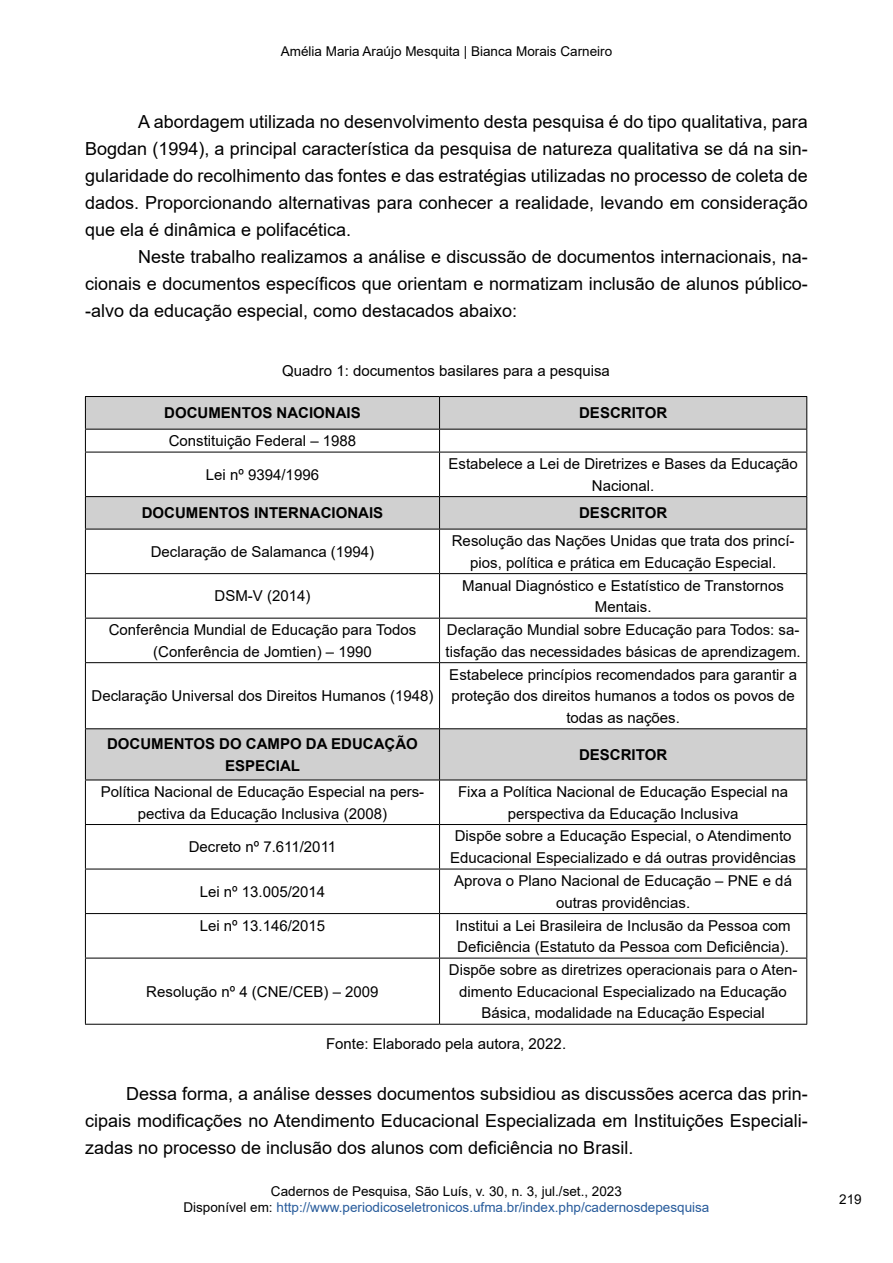
<style>
.page{position:relative;width:893px;height:1263px;background:#fff}
.page>*{position:absolute;margin:0;border:0;box-sizing:border-box;transform-origin:0 0}
.t1{font:18px/27px "Arial";color:#000;text-align:justify}
.t2{font:15px/21.6px "Arial";color:#000;text-align:center}
.t3{font:700 15px/21.6px "Arial";color:#000;text-align:center}
.t4{font:13.5px/16.2px "Arial";color:#275b9b;text-align:center}
.t5{font:13.5px "Arial";color:#000}
.s1{color:#000}
</style>
<div class="page">
<svg style="left:86px;top:397px;width:720px;height:383px"></svg>
<hr style="left:85px;top:396px;width:355px;height:1px;background:#000">
<hr style="left:85px;top:397px;width:1px;height:32px;background:#000">
<hr style="left:440px;top:396px;width:367px;height:1px;background:#000">
<hr style="left:439px;top:397px;width:1px;height:32px;background:#000">
<hr style="left:806px;top:397px;width:1px;height:32px;background:#000">
<hr style="left:85px;top:429px;width:355px;height:1px;background:#000">
<svg style="left:85px;top:429px;width:1px;height:23px"></svg>
<hr style="left:440px;top:429px;width:367px;height:1px;background:#000">
<svg style="left:439px;top:429px;width:1px;height:23px"></svg>
<svg style="left:806px;top:429px;width:1px;height:23px"></svg>
<hr style="left:85px;top:452px;width:355px;height:1px;background:#000">
<hr style="left:85px;top:452px;width:1px;height:44px;background:#000">
<hr style="left:440px;top:452px;width:367px;height:1px;background:#000">
<hr style="left:439px;top:452px;width:1px;height:44px;background:#000">
<hr style="left:806px;top:452px;width:1px;height:44px;background:#000">
<hr style="left:85px;top:496px;width:355px;height:1px;background:#000">
<hr style="left:85px;top:497px;width:1px;height:32px;background:#000">
<hr style="left:440px;top:496px;width:367px;height:1px;background:#000">
<hr style="left:439px;top:497px;width:1px;height:32px;background:#000">
<hr style="left:806px;top:497px;width:1px;height:32px;background:#000">
<hr style="left:85px;top:529px;width:355px;height:1px;background:#000">
<hr style="left:85px;top:529px;width:1px;height:44px;background:#000">
<hr style="left:440px;top:529px;width:367px;height:1px;background:#000">
<hr style="left:439px;top:529px;width:1px;height:44px;background:#000">
<hr style="left:806px;top:529px;width:1px;height:44px;background:#000">
<hr style="left:85px;top:573px;width:355px;height:1px;background:#000">
<hr style="left:85px;top:574px;width:1px;height:44px;background:#000">
<hr style="left:440px;top:573px;width:367px;height:1px;background:#000">
<hr style="left:439px;top:574px;width:1px;height:44px;background:#000">
<hr style="left:806px;top:574px;width:1px;height:44px;background:#000">
<hr style="left:85px;top:618px;width:355px;height:1px;background:#000">
<hr style="left:85px;top:618px;width:1px;height:44px;background:#000">
<hr style="left:440px;top:618px;width:367px;height:1px;background:#000">
<hr style="left:439px;top:618px;width:1px;height:44px;background:#000">
<hr style="left:806px;top:618px;width:1px;height:44px;background:#000">
<hr style="left:85px;top:662px;width:355px;height:1px;background:#000">
<hr style="left:85px;top:663px;width:1px;height:65px;background:#000">
<hr style="left:440px;top:662px;width:367px;height:1px;background:#000">
<hr style="left:439px;top:663px;width:1px;height:65px;background:#000">
<hr style="left:806px;top:663px;width:1px;height:65px;background:#000">
<hr style="left:85px;top:728px;width:355px;height:1px;background:#000">
<hr style="left:85px;top:729px;width:1px;height:51px;background:#000">
<hr style="left:440px;top:728px;width:367px;height:1px;background:#000">
<hr style="left:439px;top:729px;width:1px;height:51px;background:#000">
<hr style="left:806px;top:729px;width:1px;height:51px;background:#000">
<hr style="left:85px;top:780px;width:355px;height:1px;background:#000">
<hr style="left:85px;top:780px;width:1px;height:44px;background:#000">
<hr style="left:440px;top:780px;width:367px;height:1px;background:#000">
<hr style="left:439px;top:780px;width:1px;height:44px;background:#000">
<hr style="left:806px;top:780px;width:1px;height:44px;background:#000">
<hr style="left:85px;top:824px;width:355px;height:1px;background:#000">
<hr style="left:85px;top:825px;width:1px;height:44px;background:#000">
<hr style="left:440px;top:824px;width:367px;height:1px;background:#000">
<hr style="left:439px;top:825px;width:1px;height:44px;background:#000">
<hr style="left:806px;top:825px;width:1px;height:44px;background:#000">
<hr style="left:85px;top:869px;width:355px;height:1px;background:#000">
<hr style="left:85px;top:869px;width:1px;height:44px;background:#000">
<hr style="left:440px;top:869px;width:367px;height:1px;background:#000">
<hr style="left:439px;top:869px;width:1px;height:44px;background:#000">
<hr style="left:806px;top:869px;width:1px;height:44px;background:#000">
<hr style="left:85px;top:913px;width:355px;height:1px;background:#000">
<hr style="left:85px;top:914px;width:1px;height:44px;background:#000">
<hr style="left:440px;top:913px;width:367px;height:1px;background:#000">
<hr style="left:439px;top:914px;width:1px;height:44px;background:#000">
<hr style="left:806px;top:914px;width:1px;height:44px;background:#000">
<hr style="left:85px;top:958px;width:355px;height:1px;background:#000">
<hr style="left:85px;top:958px;width:1px;height:66px;background:#000">
<hr style="left:440px;top:958px;width:367px;height:1px;background:#000">
<hr style="left:439px;top:958px;width:1px;height:66px;background:#000">
<hr style="left:806px;top:958px;width:1px;height:66px;background:#000">
<hr style="left:85px;top:1024px;width:355px;height:1px;background:#000">
<hr style="left:440px;top:1024px;width:367px;height:1px;background:#000">
<p class="t5" style="left:281px;top:42px;width:333px">Amélia Maria Araújo Mesquita | Bianca Morais Carneiro</p>
<p class="t1" style="left:85px;top:108px;width:724px;text-indent:53px">A abordagem utilizada no desenvolvimento desta pesquisa é do tipo qualitativa, para Bogdan (1994), a principal característica da pesquisa de natureza qualitativa se dá na sin&shy;gularidade do recolhimento das fontes e das estratégias utilizadas no processo de coleta de dados. Proporcionando alternativas para conhecer a realidade, levando em consideração que ela é dinâmica e polifacética.</p>
<p class="t1" style="left:85px;top:243px;width:724px;text-indent:53px">Neste trabalho realizamos a análise e discussão de documentos internacionais, na&shy;cionais e documentos específicos que orientam e normatizam inclusão de alunos público--alvo da educação especial, como destacados abaixo:</p>
<p class="t2" style="left:282px;top:360px;width:329px">Quadro 1: documentos basilares para a pesquisa</p>
<p class="t3" style="left:164px;top:402px;width:198px">DOCUMENTOS NACIONAIS</p>
<p class="t3" style="left:579px;top:402px;width:90px">DESCRITOR</p>
<p class="t2" style="left:169px;top:430px;width:189px">Constituição Federal – 1988</p>
<p class="t2" style="left:206px;top:464px;width:115px">Lei nº 9394/1996</p>
<p class="t2" style="left:448px;top:453px;width:351px">Estabelece a Lei de Diretrizes e Bases da Educação<br>Nacional.</p>
<p class="t3" style="left:142px;top:502px;width:243px">DOCUMENTOS INTERNACIONAIS</p>
<p class="t3" style="left:579px;top:502px;width:90px">DESCRITOR</p>
<p class="t2" style="left:151px;top:541px;width:225px">Declaração de Salamanca (1994)</p>
<p class="t2" style="left:452px;top:530px;width:344px">Resolução das Nações Unidas que trata dos princí&shy;pios, política e prática em Educação Especial.</p>
<p class="t2" style="left:215px;top:585px;width:97px">DSM-V (2014)</p>
<p class="t2" style="left:462px;top:574px;width:323px">Manual Diagnóstico e Estatístico de Transtornos<br>Mentais.</p>
<p class="t2" style="left:109px;top:619px;width:309px">Conferência Mundial de Educação para Todos (Conferência de Jomtien) – 1990</p>
<p class="t2" style="left:446px;top:619px;width:357px;text-align:left">Declaração Mundial sobre Educação para Todos: sa&shy;tisfação das necessidades básicas de aprendizagem.</p>
<p class="t2" style="left:92px;top:685px;width:343px">Declaração Universal dos Direitos Humanos (1948)</p>
<p class="t2" style="left:449px;top:663px;width:349px">Estabelece princípios recomendados para garantir a proteção dos direitos humanos a todos os povos de todas as nações.</p>
<p class="t3" style="left:107px;top:733px;width:312px">DOCUMENTOS DO CAMPO DA EDUCAÇÃO<br>ESPECIAL</p>
<p class="t3" style="left:579px;top:744px;width:90px">DESCRITOR</p>
<p class="t2" style="left:101px;top:781px;width:325px">Política Nacional de Educação Especial na pers&shy;pectiva da Educação Inclusiva (2008)</p>
<p class="t2" style="left:458px;top:781px;width:332px">Fixa a Política Nacional de Educação Especial na perspectiva da Educação Inclusiva</p>
<p class="t2" style="left:189px;top:836px;width:149px">Decreto nº 7.611/2011</p>
<p class="t2" style="left:450px;top:825px;width:347px">Dispõe sobre a Educação Especial, o Atendimento<br>Educacional Especializado e dá outras providências</p>
<p class="t2" style="left:200px;top:881px;width:127px">Lei nº 13.005/2014</p>
<p class="t2" style="left:454px;top:870px;width:339px">Aprova o Plano Nacional de Educação – PNE e dá outras providências.</p>
<p class="t2" style="left:200px;top:914px;width:127px">Lei nº 13.146/2015</p>
<p class="t2" style="left:456px;top:914px;width:337px;text-align:left">Institui a Lei Brasileira de Inclusão da Pessoa com<br>Deficiência (Estatuto da Pessoa com Deficiência).</p>
<p class="t2" style="left:146px;top:980px;width:234px">Resolução nº 4 (CNE/CEB) – 2009</p>
<p class="t2" style="left:449px;top:959px;width:350px">Dispõe sobre as diretrizes operacionais para o Aten&shy;dimento Educacional Especializado na Educação<br>Básica, modalidade na Educação Especial</p>
<p class="t2" style="left:326px;top:1033px;width:242px">Fonte: Elaborado pela autora, 2022.</p>
<p class="t1" style="left:85px;top:1080px;width:724px;text-indent:41px">Dessa forma, a análise desses documentos subsidiou as discussões acerca das prin&shy;cipais modificações no Atendimento Educacional Especializada em Instituições Especiali&shy;zadas no processo de inclusão dos alunos com deficiência no Brasil.</p>
<p class="t4" style="left:183px;top:1183px;width:527px"><span class="s1">Cadernos de Pesquisa, São Luís, v. 30, n. 3, jul./set., 2023<br>Disponível em:</span> http://www.periodicoseletronicos.ufma.br/index.php/cadernosdepesquisa</p>
<p class="t5" style="left:839px;top:1190px;width:24px">219</p>
</div>
